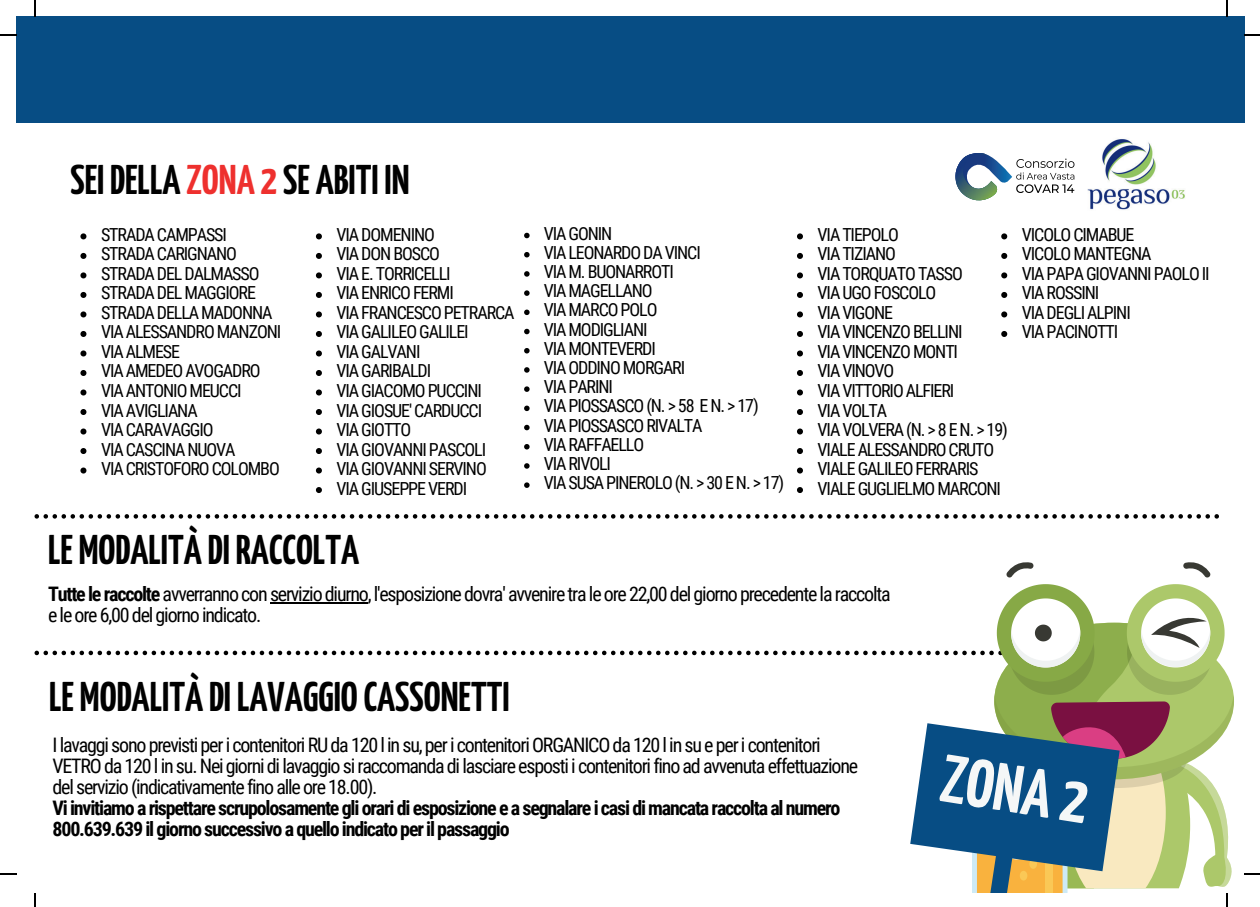
<style>
.page{position:relative;width:1260px;height:907px;background:#fff}
.page>*{position:absolute;margin:0;border:0;box-sizing:border-box;transform-origin:0 0}
.t1{font:700 67.4px "Yanone Kaffeesatz";color:#f5f7f7}
.t2{font:700 41.4px "Yanone Kaffeesatz";color:#000}
.t3{font:20px/21px "Roboto Condensed";letter-spacing:-.06em;color:#000}
.t4{font:700 20px/21px "Roboto Condensed";letter-spacing:-.06em;color:#000}
.t5{font:18px/19.6px "Roboto Condensed";letter-spacing:-.06em;color:#000}
.s1{color:#ee302e}
.s2{font-weight:700}
</style>
<div class="page">
<div style="left:16px;top:17px;width:1228px;height:106px;background:#074d84"></div>
<svg style="left:1183px;top:562px;width:26px;height:15px"></svg>
<svg style="left:1006px;top:562px;width:27px;height:15px"></svg>
<img style="left:1074px;top:139px;width:111px;height:71px">
<img style="left:996px;top:160px;width:15px;height:33px">
<img style="left:955px;top:153px;width:41px;height:47px">
<svg style="left:1016px;top:159px;width:58px;height:34px"></svg>
<svg style="left:34px;top:514px;width:1184px;height:4px"></svg>
<svg style="left:80px;top:233px;width:6px;height:6px"></svg>
<svg style="left:80px;top:253px;width:6px;height:6px"></svg>
<svg style="left:80px;top:272px;width:6px;height:6px"></svg>
<svg style="left:80px;top:292px;width:6px;height:6px"></svg>
<svg style="left:80px;top:311px;width:6px;height:6px"></svg>
<svg style="left:80px;top:331px;width:6px;height:6px"></svg>
<svg style="left:80px;top:350px;width:6px;height:6px"></svg>
<svg style="left:80px;top:370px;width:6px;height:6px"></svg>
<svg style="left:80px;top:389px;width:6px;height:6px"></svg>
<svg style="left:80px;top:409px;width:6px;height:6px"></svg>
<svg style="left:80px;top:428px;width:6px;height:6px"></svg>
<svg style="left:80px;top:448px;width:6px;height:6px"></svg>
<svg style="left:80px;top:467px;width:6px;height:6px"></svg>
<svg style="left:316px;top:233px;width:6px;height:6px"></svg>
<svg style="left:316px;top:253px;width:6px;height:6px"></svg>
<svg style="left:316px;top:272px;width:6px;height:6px"></svg>
<svg style="left:316px;top:292px;width:6px;height:6px"></svg>
<svg style="left:316px;top:311px;width:6px;height:6px"></svg>
<svg style="left:316px;top:331px;width:6px;height:6px"></svg>
<svg style="left:316px;top:350px;width:6px;height:6px"></svg>
<svg style="left:316px;top:370px;width:6px;height:6px"></svg>
<svg style="left:316px;top:389px;width:6px;height:6px"></svg>
<svg style="left:316px;top:409px;width:6px;height:6px"></svg>
<svg style="left:316px;top:428px;width:6px;height:6px"></svg>
<svg style="left:316px;top:448px;width:6px;height:6px"></svg>
<svg style="left:316px;top:467px;width:6px;height:6px"></svg>
<svg style="left:316px;top:487px;width:6px;height:6px"></svg>
<svg style="left:524px;top:233px;width:5px;height:5px"></svg>
<svg style="left:524px;top:252px;width:5px;height:5px"></svg>
<svg style="left:524px;top:271px;width:5px;height:6px"></svg>
<svg style="left:524px;top:290px;width:5px;height:6px"></svg>
<svg style="left:524px;top:309px;width:5px;height:6px"></svg>
<svg style="left:524px;top:329px;width:5px;height:5px"></svg>
<svg style="left:524px;top:348px;width:5px;height:5px"></svg>
<svg style="left:524px;top:367px;width:5px;height:5px"></svg>
<svg style="left:524px;top:386px;width:5px;height:6px"></svg>
<svg style="left:524px;top:405px;width:5px;height:6px"></svg>
<svg style="left:524px;top:425px;width:5px;height:5px"></svg>
<svg style="left:524px;top:444px;width:5px;height:5px"></svg>
<svg style="left:524px;top:463px;width:5px;height:5px"></svg>
<svg style="left:524px;top:482px;width:5px;height:6px"></svg>
<svg style="left:797px;top:233px;width:5px;height:6px"></svg>
<svg style="left:797px;top:253px;width:5px;height:6px"></svg>
<svg style="left:797px;top:272px;width:5px;height:6px"></svg>
<svg style="left:797px;top:292px;width:5px;height:6px"></svg>
<svg style="left:797px;top:311px;width:5px;height:6px"></svg>
<svg style="left:797px;top:331px;width:5px;height:6px"></svg>
<svg style="left:797px;top:350px;width:5px;height:6px"></svg>
<svg style="left:797px;top:370px;width:5px;height:6px"></svg>
<svg style="left:797px;top:389px;width:5px;height:6px"></svg>
<svg style="left:797px;top:409px;width:5px;height:6px"></svg>
<svg style="left:797px;top:428px;width:5px;height:6px"></svg>
<svg style="left:797px;top:448px;width:5px;height:6px"></svg>
<svg style="left:797px;top:467px;width:5px;height:6px"></svg>
<svg style="left:797px;top:487px;width:5px;height:6px"></svg>
<svg style="left:1001px;top:233px;width:5px;height:6px"></svg>
<svg style="left:1001px;top:253px;width:5px;height:6px"></svg>
<svg style="left:1001px;top:272px;width:5px;height:6px"></svg>
<svg style="left:1001px;top:292px;width:5px;height:6px"></svg>
<svg style="left:1001px;top:311px;width:5px;height:6px"></svg>
<svg style="left:1001px;top:331px;width:5px;height:6px"></svg>
<svg style="left:35px;top:0;width:1px;height:16px"></svg>
<svg style="left:0;top:34px;width:17px;height:2px"></svg>
<svg style="left:1226px;top:0;width:1px;height:16px"></svg>
<svg style="left:1244px;top:34px;width:15px;height:2px"></svg>
<svg style="left:0;top:873px;width:17px;height:2px"></svg>
<svg style="left:34px;top:584px;width:1200px;height:323px"></svg>
<svg style="left:1244px;top:873px;width:15px;height:2px"></svg>
<h2 class="t2" style="left:70px;top:150px;width:340px">SEI DELLA <span class="s1">ZONA 2</span> SE ABITI IN</h2>
<p class="t5" style="left:101px;top:224px;width:182px">STRADA CAMPASSI<br>STRADA CARIGNANO<br>STRADA DEL DALMASSO<br>STRADA DEL MAGGIORE<br>STRADA DELLA MADONNA<br>VIA ALESSANDRO MANZONI<br>VIA ALMESE<br>VIA AMEDEO AVOGADRO<br>VIA ANTONIO MEUCCI<br>VIA AVIGLIANA<br>VIA CARAVAGGIO<br>VIA CASCINA NUOVA<br>VIA CRISTOFORO COLOMBO</p>
<p class="t5" style="left:336px;top:224px;width:180px">VIA DOMENINO<br>VIA DON BOSCO<br>VIA E. TORRICELLI<br>VIA ENRICO FERMI<br>VIA FRANCESCO PETRARCA<br>VIA GALILEO GALILEI<br>VIA GALVANI<br>VIA GARIBALDI<br>VIA GIACOMO PUCCINI<br>VIA GIOSUE' CARDUCCI<br>VIA GIOTTO<br>VIA GIOVANNI PASCOLI<br>VIA GIOVANNI SERVINO<br>VIA GIUSEPPE VERDI</p>
<p class="t5" style="left:543px;top:223px;width:242px">VIA GONIN<br>VIA LEONARDO DA VINCI<br>VIA M. BUONARROTI<br>VIA MAGELLANO<br>VIA MARCO POLO<br>VIA MODIGLIANI<br>VIA MONTEVERDI<br>VIA ODDINO MORGARI<br>VIA PARINI<br>VIA PIOSSASCO (N. &gt; 58 E N. &gt; 17)<br>VIA PIOSSASCO RIVALTA<br>VIA RAFFAELLO<br>VIA RIVOLI<br>VIA SUSA PINEROLO (N. &gt; 30 E N. &gt; 17)</p>
<p class="t5" style="left:817px;top:224px;width:192px">VIA TIEPOLO<br>VIA TIZIANO<br>VIA TORQUATO TASSO<br>VIA UGO FOSCOLO<br>VIA VIGONE<br>VIA VINCENZO BELLINI<br>VIA VINCENZO MONTI<br>VIA VINOVO<br>VIA VITTORIO ALFIERI<br>VIA VOLTA<br>VIA VOLVERA (N. &gt; 8 E N. &gt; 19)<br>VIALE ALESSANDRO CRUTO<br>VIALE GALILEO FERRARIS<br>VIALE GUGLIELMO MARCONI</p>
<p class="t5" style="left:1021px;top:224px;width:189px">VICOLO CIMABUE<br>VICOLO MANTEGNA<br>VIA PAPA GIOVANNI PAOLO II<br>VIA ROSSINI<br>VIA DEGLI ALPINI<br>VIA PACINOTTI</p>
<h2 class="t2" style="left:48px;top:520px;width:312px">LE MODALITÀ DI RACCOLTA</h2>
<p class="t3" style="left:48px;top:583px;width:843px"><span class="s2">Tutte le raccolte</span> avverranno con servizio diurno, l'esposizione dovra' avvenire tra le ore 22,00 del giorno precedente la raccolta e le ore 6,00 del giorno indicato.</p>
<h2 class="t2" style="left:49px;top:667px;width:462px">LE MODALITÀ DI LAVAGGIO CASSONETTI</h2>
<p class="t3" style="left:52px;top:734px;width:807px">I lavaggi sono previsti per i contenitori RU da 120 l in su, per i contenitori ORGANICO da 120 l in su e per i contenitori<br>VETRO da 120 l in su. Nei giorni di lavaggio si raccomanda di lasciare esposti i contenitori fino ad avvenuta effettuazione del servizio (indicativamente fino alle ore 18.00).</p>
<p class="t4" style="left:52px;top:797px;width:789px">Vi invitiamo a rispettare scrupolosamente gli orari di esposizione e a segnalare i casi di mancata raccolta al numero<br>800.639.639 il giorno successivo a quello indicato per il passaggio</p>
<h1 class="t1" style="left:949px;top:730px;width:149px;rotate:9deg">ZONA 2</h1>
</div>
